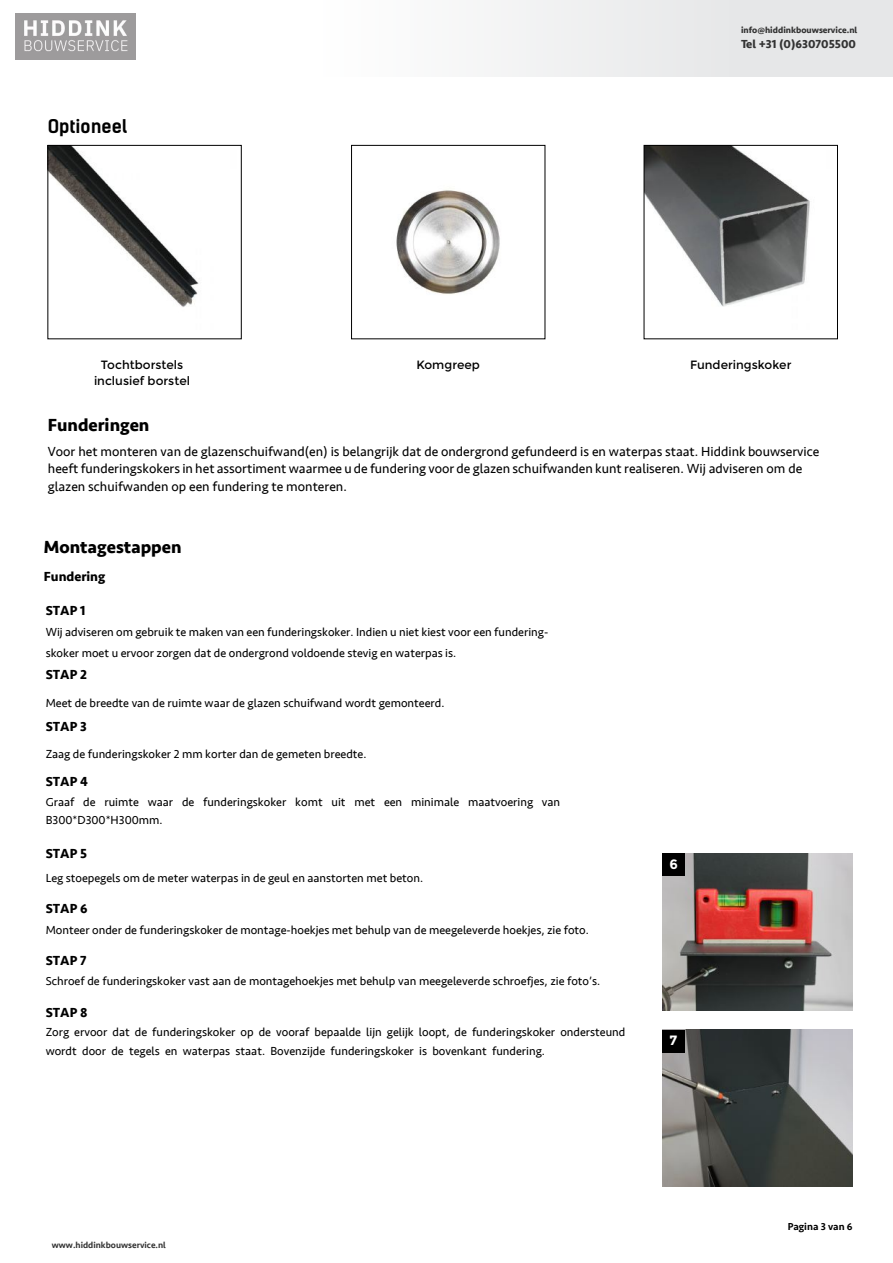
<style>
.page{position:relative;width:893px;height:1263px;background:#fff}
.page>*{position:absolute;margin:0;border:0;box-sizing:border-box;transform-origin:0 0}
.t1{font:700 18px "Seravek";color:#000}
.t2{font:700 18px "Kelson Sans";color:#000}
.t3{font:13.5px/17.2px "Seravek";color:#000}
.t4{font:700 13.5px "Seravek";color:#000}
.t5{font:700 13.5px "Montserrat";color:#fff}
.t6{font:12px/20.5px "Seravek";color:#000}
.t7{font:12px/16.4px "Montserrat";color:#000;text-align:center}
.t8{font:700 12px "Seravek";color:#333}
.t9{font:500 10.35px "Seravek";color:#000}
.t10{font:700 9px "Seravek";color:#333}
.t11{font:500 9px "Seravek";color:#333}
</style>
<div class="page">
<div style="left:0;top:0;width:893px;height:76px;background:linear-gradient(to right,#fff,#e4e5e6)"></div>
<img style="left:49px;top:147px;width:150px;height:160px">
<div style="left:47px;top:145px;width:195px;height:194px;border:1px solid #000"></div>
<img style="left:396px;top:190px;width:104px;height:105px">
<div style="left:351px;top:145px;width:194px;height:194px;border:1px solid #000"></div>
<img style="left:646px;top:147px;width:164px;height:160px">
<div style="left:644px;top:145px;width:194px;height:194px;border:1px solid #000"></div>
<img style="left:662px;top:853px;width:191px;height:157px">
<img style="left:662px;top:1030px;width:191px;height:157px">
<div style="left:662px;top:853px;width:23px;height:23px;background:#000"></div>
<div style="left:662px;top:1030px;width:23px;height:22px;background:#000"></div>
<img style="left:15px;top:13px;width:120px;height:46px">
<h1 class="t2" style="left:48px;top:116px;width:81px">Optioneel</h1>
<p class="t10" style="left:741px;top:23px;width:118px">info@hiddinkbouwservice.nl</p>
<p class="t8" style="left:741px;top:35px;width:116px">Tel +31 (0)630705500</p>
<p class="t7" style="left:94px;top:357px;width:98px">Tochtborstels inclusief borstel</p>
<p class="t7" style="left:417px;top:357px;width:65px">Komgreep</p>
<p class="t7" style="left:690px;top:357px;width:103px">Funderingskoker</p>
<h1 class="t1" style="left:48px;top:411px;width:103px">Funderingen</h1>
<p class="t3" style="left:48px;top:443px;width:773px">Voor het monteren van de glazenschuifwand(en) is belangrijk dat de ondergrond gefundeerd is en waterpas staat. Hiddink bouwservice heeft funderingskokers in het assortiment waarmee u de fundering voor de glazen schuifwanden kunt realiseren. Wij adviseren om de glazen schuifwanden op een fundering te monteren.</p>
<h1 class="t1" style="left:44px;top:532px;width:139px">Montagestappen</h1>
<p class="t4" style="left:44px;top:566px;width:63px">Fundering</p>
<p class="t4" style="left:46px;top:599px;width:41px">STAP 1</p>
<p class="t6" style="left:46px;top:622px;width:504px">Wij adviseren om gebruik te maken van een funderingskoker. Indien u niet kiest voor een fundering&shy;skoker moet u ervoor zorgen dat de ondergrond voldoende stevig en waterpas is.</p>
<p class="t4" style="left:46px;top:664px;width:43px">STAP 2</p>
<p class="t6" style="left:46px;top:692px;width:400px">Meet de breedte van de ruimte waar de glazen schuifwand wordt gemonteerd.</p>
<p class="t4" style="left:46px;top:715px;width:43px">STAP 3</p>
<p class="t6" style="left:46px;top:743px;width:322px">Zaag de funderingskoker 2 mm korter dan de gemeten breedte.</p>
<p class="t4" style="left:46px;top:771px;width:44px">STAP 4</p>
<p class="t6" style="left:46px;top:792px;width:516px;line-height:18.9px">Graaf de ruimte waar de funderingskoker komt uit met een minimale maatvoering van<br>B300*D300*H300mm.</p>
<p class="t4" style="left:46px;top:842px;width:43px">STAP 5</p>
<p class="t6" style="left:46px;top:867px;width:379px">Leg stoepegels om de meter waterpas in de geul en aanstorten met beton.</p>
<p class="t4" style="left:46px;top:898px;width:43px">STAP 6</p>
<p class="t6" style="left:46px;top:919px;width:545px">Monteer onder de funderingskoker de montage-hoekjes met behulp van de meegeleverde hoekjes, zie foto.</p>
<p class="t4" style="left:46px;top:949px;width:42px">STAP 7</p>
<p class="t6" style="left:46px;top:971px;width:556px">Schroef de funderingskoker vast aan de montagehoekjes met behulp van meegeleverde schroefjes, zie foto’s.</p>
<p class="t4" style="left:46px;top:1001px;width:43px">STAP 8</p>
<p class="t6" style="left:46px;top:1023px;width:581px;line-height:18.8px">Zorg ervoor dat de funderingskoker op de vooraf bepaalde lijn gelijk loopt, de funderingskoker ondersteund wordt door de tegels en waterpas staat. Bovenzijde funderingskoker is bovenkant fundering.</p>
<p class="t5" style="left:670px;top:856px;width:10px">6</p>
<p class="t5" style="left:670px;top:1032px;width:9px">7</p>
<p class="t11" style="left:52px;top:1240px;width:116px">www.hiddinkbouwservice.nl</p>
<p class="t9" style="left:788px;top:1220px;width:67px">Pagina 3 van 6</p>
</div>
